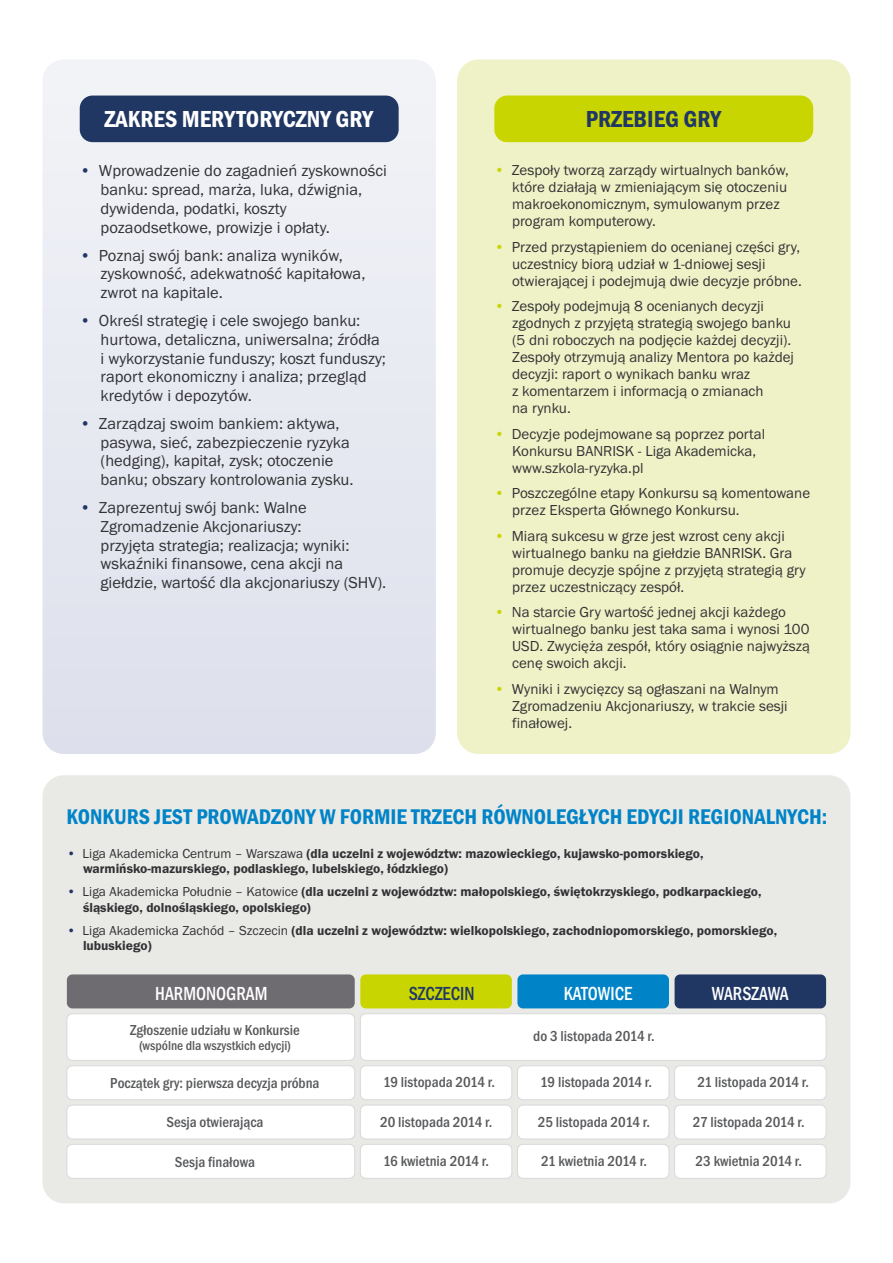
<style>
.page{position:relative;width:893px;height:1263px;background:#fff}
.page>*{position:absolute;margin:0;border:0;box-sizing:border-box;transform-origin:0 0}
.t1{font:600 condensed 24px "Franklin Gothic";color:#fff}
.t2{font:600 condensed 24px "Franklin Gothic";color:#203764}
.t3{font:600 condensed 22.05px "Franklin Gothic";color:#0084c7}
.t4{font:500 condensed 19.65px "Franklin Gothic";color:#fff;scale:.91 1}
.t5{font:500 condensed 19.65px "Franklin Gothic";color:#203764;scale:.91 1}
.t6{font:16.5px/18.8px "Franklin Gothic";color:#323235}
.t7{font:16.5px "Franklin Gothic";color:#203764}
.t8{font:15px/17px "Franklin Gothic";color:#323235}
.t9{font:500 condensed 15px "Franklin Gothic";color:#58595b}
.t10{font:15px "Franklin Gothic";color:#c8d500}
.t11{font:600 13.5px/15.3px "Franklin Gothic";color:#323235}
.t12{font:500 condensed 13.5px "Franklin Gothic";color:#58595b}
.t13{font:13.5px "Franklin Gothic";color:#203764}
.s1{font-weight:400}
</style>
<div class="page">
<div style="left:43px;top:775px;width:807px;height:428px;background:#e9e9e6;border-radius:21px"></div>
<div style="left:43px;top:60px;width:393px;height:694px;background:#e7e9f1;border-radius:21px"></div>
<div style="left:457px;top:60px;width:393px;height:694px;background:#eff1c6;border-radius:21px"></div>
<div style="left:80px;top:96px;width:319px;height:46px;background:#203764"></div>
<div style="left:494px;top:96px;width:319px;height:46px;background:#c8d500"></div>
<div style="left:66px;top:1144px;width:289px;height:35px;background:#fff;border:1px solid #d9d9dc;border-radius:6px"></div>
<div style="left:66px;top:1104px;width:289px;height:35px;background:#fff;border:1px solid #d9d9dc;border-radius:6px"></div>
<div style="left:66px;top:1013px;width:289px;height:48px;background:#fff;border:1px solid #d9d9dc;border-radius:6px"></div>
<div style="left:67px;top:974px;width:288px;height:34px;background:#6e6b71;border-radius:6px"></div>
<div style="left:360px;top:1144px;width:152px;height:35px;background:#fff;border:1px solid #d9d9dc;border-radius:6px"></div>
<div style="left:360px;top:1104px;width:152px;height:35px;background:#fff;border:1px solid #d9d9dc;border-radius:6px"></div>
<div style="left:360px;top:974px;width:152px;height:34px;background:#c8d500;border-radius:6px"></div>
<div style="left:517px;top:1144px;width:152px;height:35px;background:#fff;border:1px solid #d9d9dc;border-radius:6px"></div>
<div style="left:517px;top:1104px;width:152px;height:35px;background:#fff;border:1px solid #d9d9dc;border-radius:6px"></div>
<div style="left:517px;top:974px;width:152px;height:34px;background:#0084c7;border-radius:6px"></div>
<div style="left:674px;top:1144px;width:152px;height:35px;background:#fff;border:1px solid #d9d9dc;border-radius:6px"></div>
<div style="left:674px;top:1104px;width:152px;height:35px;background:#fff;border:1px solid #d9d9dc;border-radius:6px"></div>
<div style="left:360px;top:1013px;width:466px;height:48px;background:#fff;border:1px solid #d9d9dc;border-radius:6px"></div>
<div style="left:675px;top:974px;width:151px;height:34px;background:#203764;border-radius:6px"></div>
<div style="left:66px;top:1065px;width:289px;height:35px;background:#fff;border:1px solid #d9d9dc;border-radius:6px"></div>
<div style="left:360px;top:1065px;width:152px;height:35px;background:#fff;border:1px solid #d9d9dc;border-radius:6px"></div>
<div style="left:517px;top:1065px;width:152px;height:35px;background:#fff;border:1px solid #d9d9dc;border-radius:6px"></div>
<div style="left:674px;top:1065px;width:152px;height:35px;background:#fff;border:1px solid #d9d9dc;border-radius:6px"></div>
<h1 class="t1" style="left:105px;top:110px;width:270px">ZAKRES MERYTORYCZNY GRY</h1>
<h1 class="t2" style="left:586px;top:110px;width:137px">PRZEBIEG GRY</h1>
<p class="t7" style="left:80px;top:165px;width:13px">•</p>
<p class="t7" style="left:80px;top:249px;width:13px">•</p>
<p class="t7" style="left:80px;top:315px;width:13px">•</p>
<p class="t7" style="left:80px;top:417px;width:13px">•</p>
<p class="t7" style="left:80px;top:502px;width:13px">•</p>
<p class="t6" style="left:99px;top:163px;width:289px">Wprowadzenie do zagadnień zyskowności banku: spread, marża, luka, dźwignia, dywidenda, podatki, koszty pozaodsetkowe, prowizje i opłaty.</p>
<p class="t6" style="left:99px;top:247px;width:268px">Poznaj swój bank: analiza wyników, zyskowność, adekwatność kapitałowa, zwrot na kapitale.</p>
<p class="t6" style="left:99px;top:313px;width:289px">Określ strategię i cele swojego banku: hurtowa, detaliczna, uniwersalna; źródła i wykorzystanie funduszy; koszt funduszy; raport ekonomiczny i analiza; przegląd kredytów i depozytów.</p>
<p class="t6" style="left:99px;top:415px;width:256px">Zarządzaj swoim bankiem: aktywa, pasywa, sieć, zabezpieczenie ryzyka (hedging), kapitał, zysk; otoczenie banku; obszary kontrolowania zysku.</p>
<p class="t6" style="left:99px;top:500px;width:289px">Zaprezentuj swój bank: Walne Zgromadzenie Akcjonariuszy:<br>przyjęta strategia; realizacja; wyniki: wskaźniki finansowe, cena akcji na giełdzie, wartość dla akcjonariuszy (SHV).</p>
<p class="t10" style="left:494px;top:165px;width:12px">•</p>
<p class="t10" style="left:494px;top:241px;width:12px">•</p>
<p class="t10" style="left:494px;top:301px;width:12px">•</p>
<p class="t10" style="left:494px;top:428px;width:12px">•</p>
<p class="t10" style="left:494px;top:488px;width:12px">•</p>
<p class="t10" style="left:494px;top:530px;width:12px">•</p>
<p class="t10" style="left:494px;top:607px;width:12px">•</p>
<p class="t10" style="left:494px;top:683px;width:12px">•</p>
<p class="t8" style="left:512px;top:163px;width:278px">Zespoły tworzą zarządy wirtualnych banków, które działają w zmieniającym się otoczeniu makroekonomicznym, symulowanym przez program komputerowy.</p>
<p class="t8" style="left:512px;top:239px;width:291px">Przed przystąpieniem do ocenianej części gry, uczestnicy biorą udział w 1-dniowej sesji otwierającej i podejmują dwie decyzje próbne.</p>
<p class="t8" style="left:512px;top:299px;width:284px">Zespoły podejmują 8 ocenianych decyzji zgodnych z przyjętą strategią swojego banku (5 dni roboczych na podjęcie każdej decyzji).<br>Zespoły otrzymują analizy Mentora po każdej decyzji: raport o wynikach banku wraz<br>z komentarzem i informacją o zmianach<br>na rynku.</p>
<p class="t8" style="left:512px;top:426px;width:255px">Decyzje podejmowane są poprzez portal<br>Konkursu BANRISK - Liga Akademicka, www.szkola-ryzyka.pl</p>
<p class="t8" style="left:512px;top:486px;width:300px">Poszczególne etapy Konkursu są komentowane przez Eksperta Głównego Konkursu.</p>
<p class="t8" style="left:512px;top:528px;width:295px">Miarą sukcesu w grze jest wzrost ceny akcji wirtualnego banku na giełdzie BANRISK. Gra promuje decyzje spójne z przyjętą strategią gry przez uczestniczący zespół.</p>
<p class="t8" style="left:512px;top:605px;width:300px">Na starcie Gry wartość jednej akcji każdego wirtualnego banku jest taka sama i wynosi 100<br>USD. Zwycięża zespół, który osiągnie najwyższą cenę swoich akcji.</p>
<p class="t8" style="left:512px;top:682px;width:277px">Wyniki i zwycięzcy są ogłaszani na Walnym<br>Zgromadzeniu Akcjonariuszy, w trakcie sesji finałowej.</p>
<h2 class="t3" style="left:66px;top:808px;width:762px">KONKURS JEST PROWADZONY W FORMIE TRZECH RÓWNOLEGŁYCH EDYCJI REGIONALNYCH:</h2>
<p class="t13" style="left:67px;top:848px;width:11px">•</p>
<p class="t13" style="left:67px;top:887px;width:11px">•</p>
<p class="t13" style="left:67px;top:925px;width:11px">•</p>
<p class="t11" style="left:83px;top:847px;width:622px"><span class="s1">Liga Akademicka Centrum – Warszawa</span> (dla uczelni z województw: mazowieckiego, kujawsko-pomorskiego, warmińsko-mazurskiego, podlaskiego, lubelskiego, łódzkiego)</p>
<p class="t11" style="left:83px;top:885px;width:680px"><span class="s1">Liga Akademicka Południe – Katowice</span> (dla uczelni z województw: małopolskiego, świętokrzyskiego, podkarpackiego, śląskiego, dolnośląskiego, opolskiego)</p>
<p class="t11" style="left:83px;top:923px;width:696px"><span class="s1">Liga Akademicka Zachód – Szczecin</span> (dla uczelni z województw: wielkopolskiego, zachodniopomorskiego, pomorskiego, lubuskiego)</p>
<h3 class="t4" style="left:155px;top:986px;width:125px">HARMONOGRAM</h3>
<h3 class="t5" style="left:409px;top:986px;width:74px">SZCZECIN</h3>
<h3 class="t4" style="left:564px;top:986px;width:77px">KATOWICE</h3>
<h3 class="t4" style="left:712px;top:986px;width:86px">WARSZAWA</h3>
<p class="t9" style="left:130px;top:1024px;width:171px">Zgłoszenie udziału w Konkursie</p>
<p class="t12" style="left:139px;top:1041px;width:153px">(wspólne dla wszystkich edycji)</p>
<p class="t9" style="left:533px;top:1030px;width:123px">do 3 listopada 2014 r.</p>
<p class="t9" style="left:110px;top:1077px;width:211px">Początek gry: pierwsza decyzja próbna</p>
<p class="t9" style="left:383px;top:1077px;width:113px">19 listopada 2014 r.</p>
<p class="t9" style="left:540px;top:1077px;width:113px">19 listopada 2014 r.</p>
<p class="t9" style="left:697px;top:1077px;width:113px">21 listopada 2014 r.</p>
<p class="t9" style="left:380px;top:1116px;width:114px">20 listopada 2014 r.</p>
<p class="t9" style="left:538px;top:1117px;width:114px">25 listopada 2014 r.</p>
<p class="t9" style="left:693px;top:1117px;width:113px">27 listopada 2014 r.</p>
<p class="t9" style="left:166px;top:1117px;width:99px">Sesja otwierająca</p>
<p class="t9" style="left:175px;top:1156px;width:82px">Sesja finałowa</p>
<p class="t9" style="left:383px;top:1155px;width:107px">16 kwietnia 2014 r.</p>
<p class="t9" style="left:541px;top:1155px;width:107px">21 kwietnia 2014 r.</p>
<p class="t9" style="left:696px;top:1155px;width:108px">23 kwietnia 2014 r.</p>
</div>
